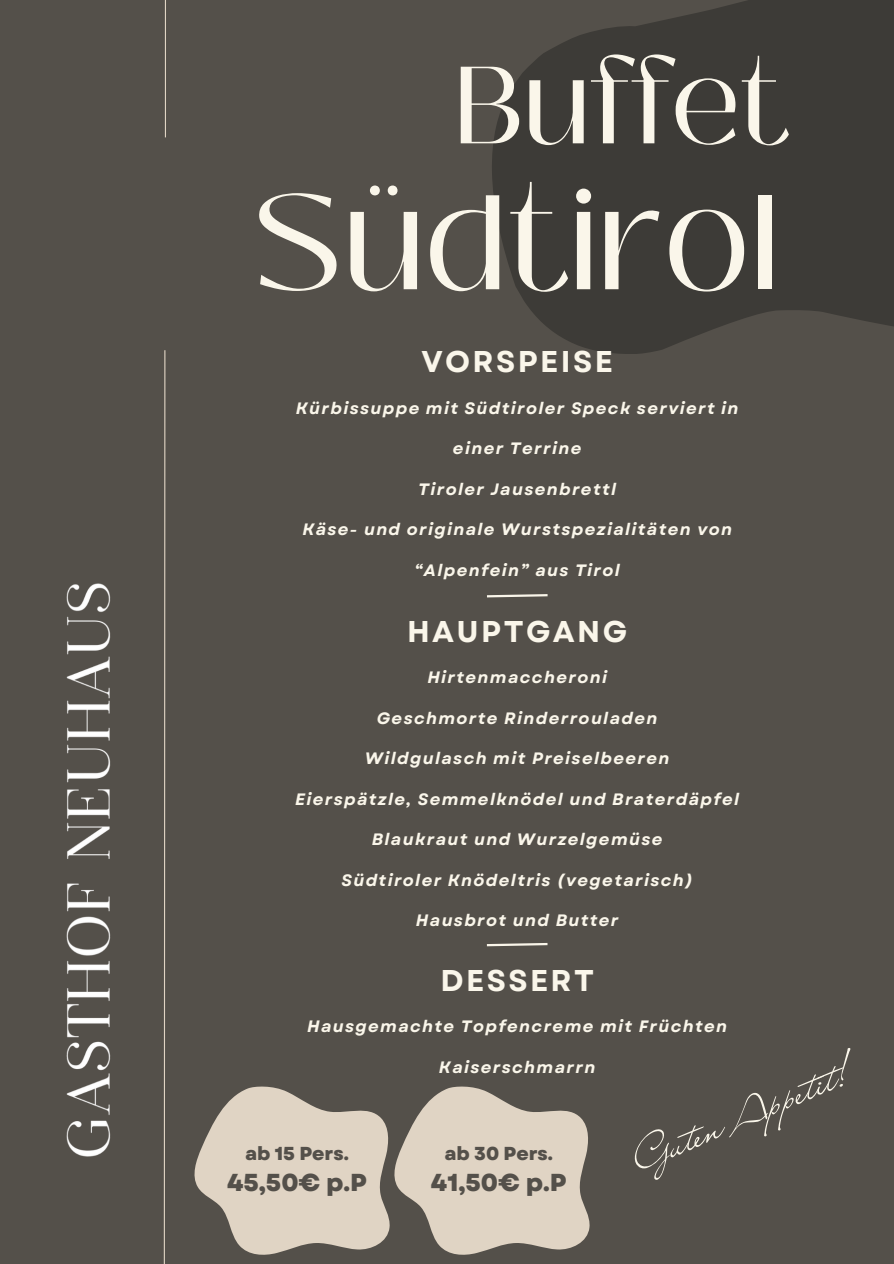
<style>
.page{position:relative;width:894px;height:1264px;background:#fff}
.page>*{position:absolute;margin:0;border:0;box-sizing:border-box;transform-origin:0 0}
.t1{font:133.8px "Black Mango";color:#faf6ea}
.t2{font:109.05px "Black Mango";color:#faf6ea}
.t3{font:40.2px "Liana";color:#faf6ea}
.t4{font:700 30px "Garet";letter-spacing:.08em;color:#faf6ea}
.t5{font:800 24.45px "Garet";color:#54504a}
.t6{font:800 18.75px "Garet";color:#54504a}
.t7{font:italic 700 16.5px "Garet";letter-spacing:.08em;color:#faf6ea}
</style>
<div class="page">
<div style="left:0;top:0;width:893px;height:1263px;background:#54504a"></div>
<svg style="left:163px;top:350px;width:3px;height:913px"></svg>
<hr style="left:165px;top:0;width:1px;height:137px;background:#e0d4c4">
<img style="left:66px;top:583px;width:45px;height:574px">
<svg style="left:487px;top:594px;width:61px;height:4px"></svg>
<svg style="left:486px;top:943px;width:62px;height:4px"></svg>
<svg style="left:492px;top:0;width:401px;height:354px;fill:#3d3b37"></svg>
<svg style="left:194px;top:1086px;width:396px;height:169px"></svg>
<p class="t2" style="left:453px;top:23px;width:337px">Buffet</p>
<h2 class="t1" style="left:254px;top:142px;width:527px">Südtirol</h2>
<h1 class="t4" style="left:421px;top:340px;width:193px">VORSPEISE</h1>
<h4 class="t7" style="left:296px;top:396px;width:444px">Kürbissuppe mit Südtiroler Speck serviert in</h4>
<h4 class="t7" style="left:453px;top:436px;width:130px">einer Terrine</h4>
<p class="t7" style="left:418px;top:477px;width:199px">Tiroler Jausenbrettl</p>
<p class="t7" style="left:302px;top:517px;width:431px">Käse- und originale Wurstspezialitäten von</p>
<p class="t7" style="left:414px;top:558px;width:207px">“Alpenfein” aus Tirol</p>
<p class="t4" style="left:407px;top:609px;width:222px">HAUPTGANG</p>
<p class="t7" style="left:427px;top:665px;width:181px">Hirtenmaccheroni</p>
<h4 class="t7" style="left:377px;top:706px;width:282px">Geschmorte Rinderrouladen</h4>
<p class="t7" style="left:365px;top:746px;width:306px">Wildgulasch mit Preiselbeeren</p>
<p class="t7" style="left:295px;top:787px;width:445px">Eierspätzle, Semmelknödel und Braterdäpfel</p>
<p class="t7" style="left:372px;top:827px;width:292px">Blaukraut und Wurzelgemüse</p>
<p class="t7" style="left:341px;top:868px;width:353px">Südtiroler Knödeltris (vegetarisch)</p>
<p class="t7" style="left:416px;top:908px;width:204px">Hausbrot und Butter</p>
<p class="t4" style="left:440px;top:958px;width:155px">DESSERT</p>
<p class="t7" style="left:307px;top:1014px;width:421px">Hausgemachte Topfencreme mit Früchten</p>
<h4 class="t7" style="left:439px;top:1054px;width:158px">Kaiserschmarrn</h4>
<p class="t3" style="left:624px;top:1136px;width:234px;rotate:-23deg">Guten Ap etit!</p>
<h3 class="t6" style="left:245px;top:1139px;width:105px">ab 15 Pers.</h3>
<h3 class="t5" style="left:227px;top:1164px;width:141px">45,50€ p.P</h3>
<p class="t6" style="left:444px;top:1139px;width:110px">ab 30 Pers.</p>
<p class="t5" style="left:431px;top:1164px;width:137px">41,50€ p.P</p>
</div>
